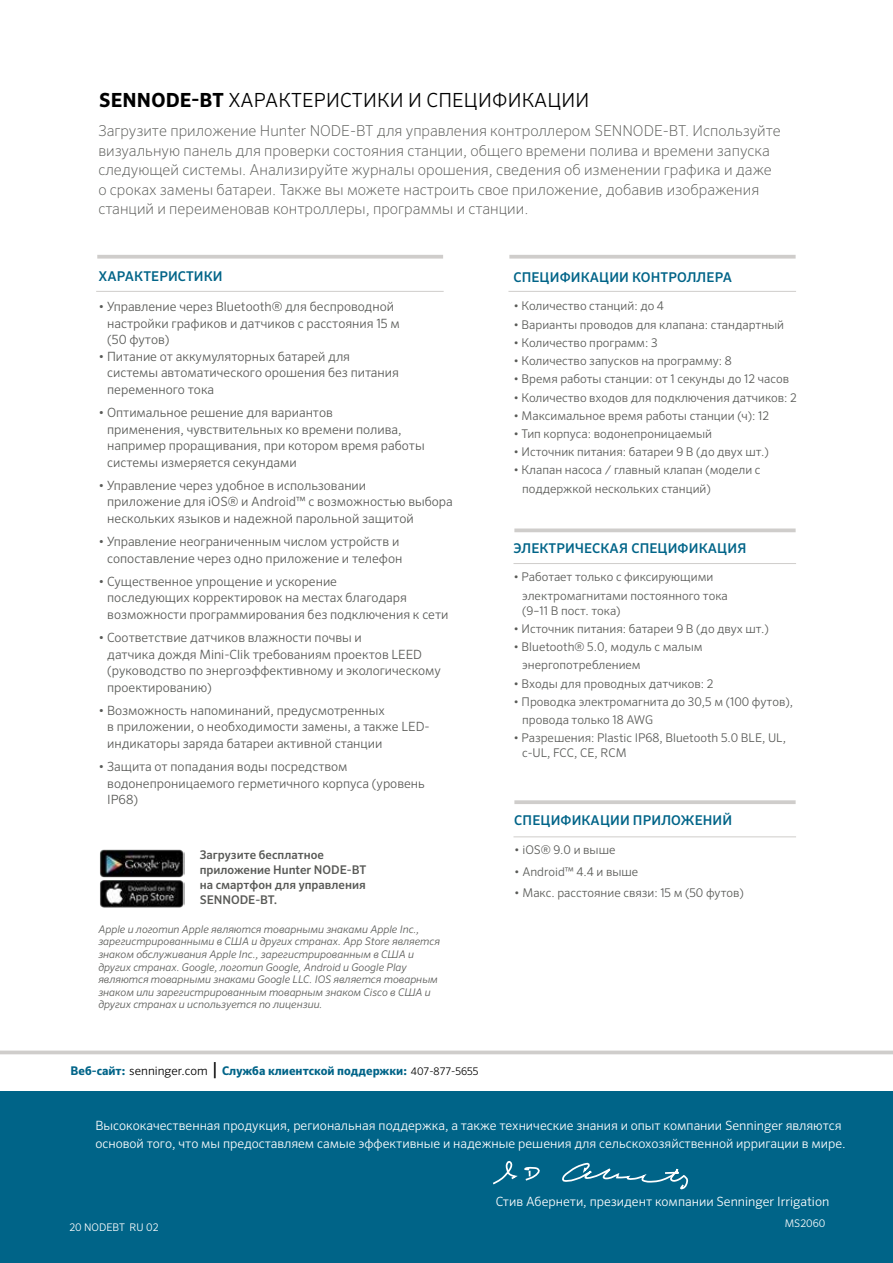
<style>
.page{position:relative;width:893px;height:1263px;background:#fff}
.page>*{position:absolute;margin:0;border:0;box-sizing:border-box;transform-origin:0 0}
.t1{font:300 19.5px "Sero Pro";letter-spacing:.01em;color:#000}
.t2{font:200 15px/19.5px "Sero Pro";color:#585956}
.t3{font:500 13.5px "Sero Pro";letter-spacing:.01em;color:#006488}
.t4{font:300 12.75px/16.5px "Sero Pro";color:#585956}
.t5{font:300 12.75px/18px "Sero Pro";color:#fff}
.t6{font:300 12px/18.3px "Sero Pro";color:#585956}
.t7{font:500 12px/15px "Sero Pro";color:#585956}
.t8{font:700 12px "Sero Pro";color:#006488}
.t9{font:italic 300 10.5px/12.6px "Sero Pro";color:#585956}
.t10{font:300 10.5px "Sero Pro";color:#fff}
.s1{font-weight:700}
.s2{font-weight:300;color:#000}
.s3{font-weight:400;font-size:18px;color:#000}
.s4{font-weight:300;font-size:10.5px;color:#000}
</style>
<div class="page">
<div style="left:0;top:1091px;width:893px;height:172px;background:#006488"></div>
<svg style="left:0;top:1050px;width:893px;height:4px;background:#d6d4d2"></svg>
<svg style="left:509px;top:255px;width:287px;height:4px"></svg>
<hr style="left:508px;top:291px;width:288px;height:1px;background:#cfcdcb">
<svg style="left:514px;top:800px;width:282px;height:4px"></svg>
<hr style="left:513px;top:837px;width:283px;height:1px;background:#cfcdcb">
<svg style="left:493px;top:1161px;width:24px;height:24px"></svg>
<svg style="left:524px;top:1166px;width:16px;height:15px"></svg>
<svg style="left:562px;top:1163px;width:127px;height:26px"></svg>
<svg style="left:97px;top:255px;width:346px;height:4px"></svg>
<hr style="left:96px;top:291px;width:348px;height:1px;background:#cfcdcb">
<img style="left:100px;top:849px;width:84px;height:59px">
<svg style="left:514px;top:528px;width:282px;height:4px"></svg>
<hr style="left:513px;top:563px;width:283px;height:1px;background:#cfcdcb">
<h1 class="t1" style="left:99px;top:89px;width:492px"><span class="s1">SENNODE-BT</span> ХАРАКТЕРИСТИКИ И СПЕЦИФИКАЦИИ</h1>
<p class="t2" style="left:98px;top:121px;width:684px">Загрузите приложение Hunter NODE-BT для управления контроллером SENNODE-BT. Используйте визуальную панель для проверки состояния станции, общего времени полива и времени запуска следующей системы. Анализируйте журналы орошения, сведения об изменении графика и даже о сроках замены батареи. Также вы можете настроить свое приложение, добавив изображения станций и переименовав контроллеры, программы и станции.</p>
<p class="t3" style="left:98px;top:268px;width:126px">ХАРАКТЕРИСТИКИ</p>
<p class="t4" style="left:107px;top:298px;width:294px;text-indent:-9px">• Управление через Bluetooth® для беспроводной настройки графиков и датчиков с расстояния 15 м (50 футов)</p>
<p class="t4" style="left:107px;top:348px;width:293px;text-indent:-9px">• Питание от аккумуляторных батарей для системы автоматического орошения без питания переменного тока</p>
<p class="t4" style="left:107px;top:404px;width:319px;text-indent:-9px">• Оптимальное решение для вариантов<br>применения, чувствительных ко времени полива, например проращивания, при котором время работы системы измеряется секундами</p>
<p class="t4" style="left:107px;top:477px;width:347px;text-indent:-9px">• Управление через удобное в использовании<br>приложение для iOS® и Android™ с возможностью выбора нескольких языков и надежной парольной защитой</p>
<p class="t4" style="left:98px;top:533px;width:306px;text-align:right">• Управление неограниченным числом устройств и сопоставление через одно приложение и телефон</p>
<p class="t4" style="left:107px;top:573px;width:343px;text-indent:-9px">• Существенное упрощение и ускорение<br>последующих корректировок на местах благодаря возможности программирования без подключения к сети</p>
<p class="t4" style="left:107px;top:629px;width:335px;text-indent:-9px">• Соответствие датчиков влажности почвы и<br>датчика дождя Mini-Clik требованиям проектов LEED (руководство по энергоэффективному и экологическому проектированию)</p>
<p class="t4" style="left:107px;top:702px;width:324px;text-indent:-9px">• Возможность напоминаний, предусмотренных<br>в приложении, о необходимости замены, а также LED&shy;индикаторы заряда батареи активной станции</p>
<p class="t4" style="left:107px;top:758px;width:319px;text-indent:-9px">• Защита от попадания воды посредством водонепроницаемого герметичного корпуса (уровень<br>IP68)</p>
<p class="t7" style="left:200px;top:847px;width:168px">Загрузите бесплатное приложение Hunter NODE-BT на смартфон для управления<br>SENNODE-BT.</p>
<p class="t9" style="left:98px;top:923px;width:343px">Apple и логотип Apple являются товарными знаками Apple Inc., зарегистрированными в США и других странах. App Store является знаком обслуживания Apple Inc., зарегистрированным в США и других странах. Google, логотип Google, Android и Google Play являются товарными знаками Google LLC. IOS является товарным знаком или зарегистрированным товарным знаком Cisco в США и других странах и используется по лицензии.</p>
<p class="t8" style="left:70px;top:1064px;width:409px">Веб-сайт: <span class="s2">senninger.com</span> <span class="s3">|</span> Служба клиентской поддержки: <span class="s4">407-877-5655</span></p>
<p class="t3" style="left:513px;top:269px;width:220px">СПЕЦИФИКАЦИИ КОНТРОЛЛЕРА</p>
<p class="t6" style="left:513px;top:297px;width:152px">• Количество станций: до 4</p>
<p class="t6" style="left:513px;top:315px;width:272px">• Варианты проводов для клапана: стандартный</p>
<p class="t6" style="left:513px;top:333px;width:146px">• Количество программ: 3</p>
<p class="t6" style="left:513px;top:351px;width:220px">• Количество запусков на программу: 8</p>
<p class="t6" style="left:513px;top:370px;width:277px">• Время работы станции: от 1 секунды до 12 часов</p>
<p class="t6" style="left:513px;top:388px;width:285px">• Количество входов для подключения датчиков: 2</p>
<p class="t6" style="left:513px;top:406px;width:257px">• Максимальное время работы станции (ч): 12</p>
<p class="t6" style="left:513px;top:424px;width:200px">• Тип корпуса: водонепроницаемый</p>
<p class="t6" style="left:513px;top:443px;width:257px">• Источник питания: батареи 9 В (до двух шт.)</p>
<p class="t6" style="left:522px;top:461px;width:240px;text-indent:-9px">• Клапан насоса / главный клапан (модели с поддержкой нескольких станций)</p>
<p class="t3" style="left:513px;top:540px;width:235px">ЭЛЕКТРИЧЕСКАЯ СПЕЦИФИКАЦИЯ</p>
<p class="t6" style="left:522px;top:568px;width:207px;text-indent:-9px">• Работает только с фиксирующими электромагнитами постоянного тока</p>
<p class="t6" style="left:522px;top:601px;width:100px">(9–11 В пост. тока)</p>
<p class="t6" style="left:513px;top:619px;width:257px">• Источник питания: батареи 9 В (до двух шт.)</p>
<p class="t6" style="left:522px;top:638px;width:182px;text-indent:-9px">• Bluetooth® 5.0, модуль с малым энергопотреблением</p>
<p class="t6" style="left:513px;top:674px;width:202px">• Входы для проводных датчиков: 2</p>
<p class="t6" style="left:522px;top:692px;width:272px;text-indent:-9px">• Проводка электромагнита до 30,5 м (100 футов), провода только 18 AWG</p>
<p class="t6" style="left:522px;top:730px;width:265px;line-height:15px;text-indent:-9px">• Разрешения: Plastic IP68, Bluetooth 5.0 BLE, UL, c-UL, FCC, CE, RCM</p>
<p class="t3" style="left:514px;top:812px;width:219px">СПЕЦИФИКАЦИИ ПРИЛОЖЕНИЙ</p>
<p class="t6" style="left:514px;top:840px;width:103px">• iOS® 9.0 и выше</p>
<p class="t6" style="left:514px;top:862px;width:126px">• Android™ 4.4 и выше</p>
<p class="t6" style="left:514px;top:884px;width:231px">• Макс. расстояние связи: 15 м (50 футов)</p>
<p class="t5" style="left:95px;top:1117px;width:752px">Высококачественная продукция, региональная поддержка, а также технические знания и опыт компании Senninger являются основой того, что мы предоставляем самые эффективные и надежные решения для сельскохозяйственной ирригации в мире.</p>
<p class="t10" style="left:69px;top:1221px;width:91px">20 NODEBT RU 02</p>
<p class="t5" style="left:496px;top:1192px;width:335px">Стив Абернети, президент компании Senninger Irrigation</p>
<p class="t10" style="left:785px;top:1217px;width:42px">MS2060</p>
</div>
